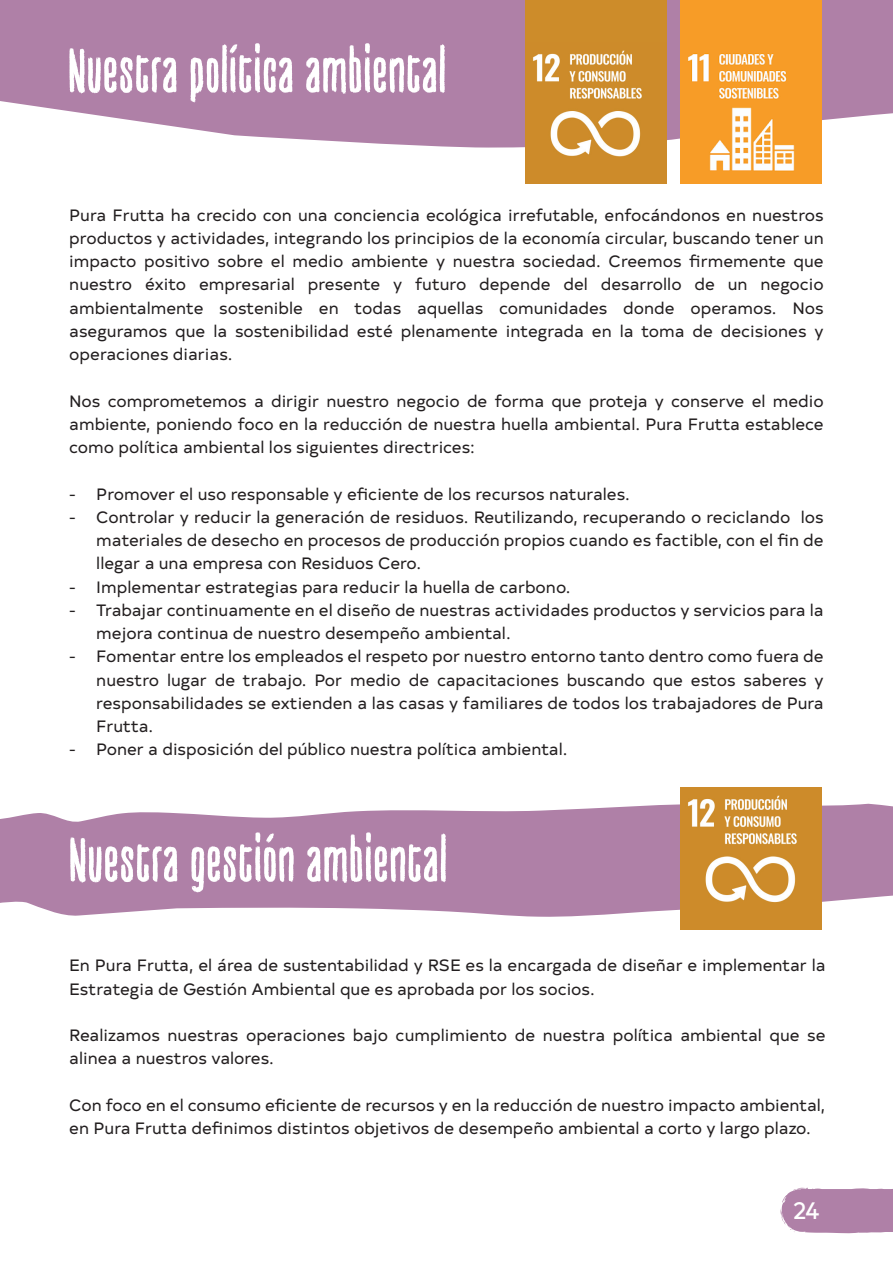
<style>
.page{position:relative;width:893px;height:1263px;background:#fff}
.page>*{position:absolute;margin:0;border:0;box-sizing:border-box;transform-origin:0 0}
.t1{font:500 60px "Pura Font";letter-spacing:.025em;color:#fff}
.t2{font:24.45px "Typold";color:#fff}
.t3{font:16.5px/23.2px "Typold";color:#231f20;text-align:justify}
</style>
<div class="page">
<svg style="left:0;top:0;width:892px;height:148px;background:#b88eb1"></svg>
<svg style="left:780px;top:1188px;width:112px;height:46px;background:#b68caf"></svg>
<svg style="left:0;top:803px;width:892px;height:115px;background:#ba92b3"></svg>
<div style="left:680px;top:0;width:141px;height:93px;background:#f79c27"></div>
<div style="left:525px;top:0;width:142px;height:93px;background:#cd8c2a"></div>
<img style="left:525px;top:50px;width:142px;height:133px">
<img style="left:680px;top:53px;width:141px;height:130px">
<img style="left:680px;top:788px;width:141px;height:141px">
<h1 class="t1" style="left:69px;top:33px;width:379px">Nuestra política ambiental</h1>
<p class="t3" style="left:69px;top:202px;width:756px">Pura Frutta ha crecido con una conciencia ecológica irrefutable, enfocándonos en nuestros productos y actividades, integrando los principios de la economía circular, buscando tener un impacto positivo sobre el medio ambiente y nuestra sociedad. Creemos firmemente que nuestro éxito empresarial presente y futuro depende del desarrollo de un negocio ambientalmente sostenible en todas aquellas comunidades donde operamos. Nos aseguramos que la sostenibilidad esté plenamente integrada en la toma de decisiones y operaciones diarias.</p>
<p class="t3" style="left:69px;top:388px;width:755px">Nos comprometemos a dirigir nuestro negocio de forma que proteja y conserve el medio ambiente, poniendo foco en la reducción de nuestra huella ambiental. Pura Frutta establece como política ambiental los siguientes directrices:</p>
<p class="t3" style="left:69px;top:481px;width:562px">- Promover el uso responsable y eficiente de los recursos naturales.</p>
<p class="t3" style="left:96px;top:504px;width:728px;text-indent:-27px">- Controlar y reducir la generación de residuos. Reutilizando, recuperando o reciclando los materiales de desecho en procesos de producción propios cuando es factible, con el fin de llegar a una empresa con Residuos Cero.</p>
<p class="t3" style="left:69px;top:574px;width:503px">- Implementar estrategias para reducir la huella de carbono.</p>
<p class="t3" style="left:96px;top:597px;width:728px;text-indent:-27px">- Trabajar continuamente en el diseño de nuestras actividades productos y servicios para la mejora continua de nuestro desempeño ambiental.</p>
<p class="t3" style="left:96px;top:644px;width:729px;text-indent:-27px">- Fomentar entre los empleados el respeto por nuestro entorno tanto dentro como fuera de nuestro lugar de trabajo. Por medio de capacitaciones buscando que estos saberes y responsabilidades se extienden a las casas y familiares de todos los trabajadores de Pura Frutta.</p>
<p class="t3" style="left:69px;top:737px;width:499px">- Poner a disposición del público nuestra política ambiental.</p>
<h1 class="t1" style="left:70px;top:823px;width:379px">Nuestra gestión ambiental</h1>
<p class="t3" style="left:69px;top:953px;width:757px">En Pura Frutta, el área de sustentabilidad y RSE es la encargada de diseñar e implementar la<br>Estrategia de Gestión Ambiental que es aprobada por los socios.</p>
<p class="t3" style="left:69px;top:1022px;width:757px">Realizamos nuestras operaciones bajo cumplimiento de nuestra política ambiental que se alinea a nuestros valores.</p>
<p class="t3" style="left:69px;top:1092px;width:757px">Con foco en el consumo eficiente de recursos y en la reducción de nuestro impacto ambiental, en Pura Frutta definimos distintos objetivos de desempeño ambiental a corto y largo plazo.</p>
<h2 class="t2" style="left:793px;top:1191px;width:29px">24</h2>
</div>
